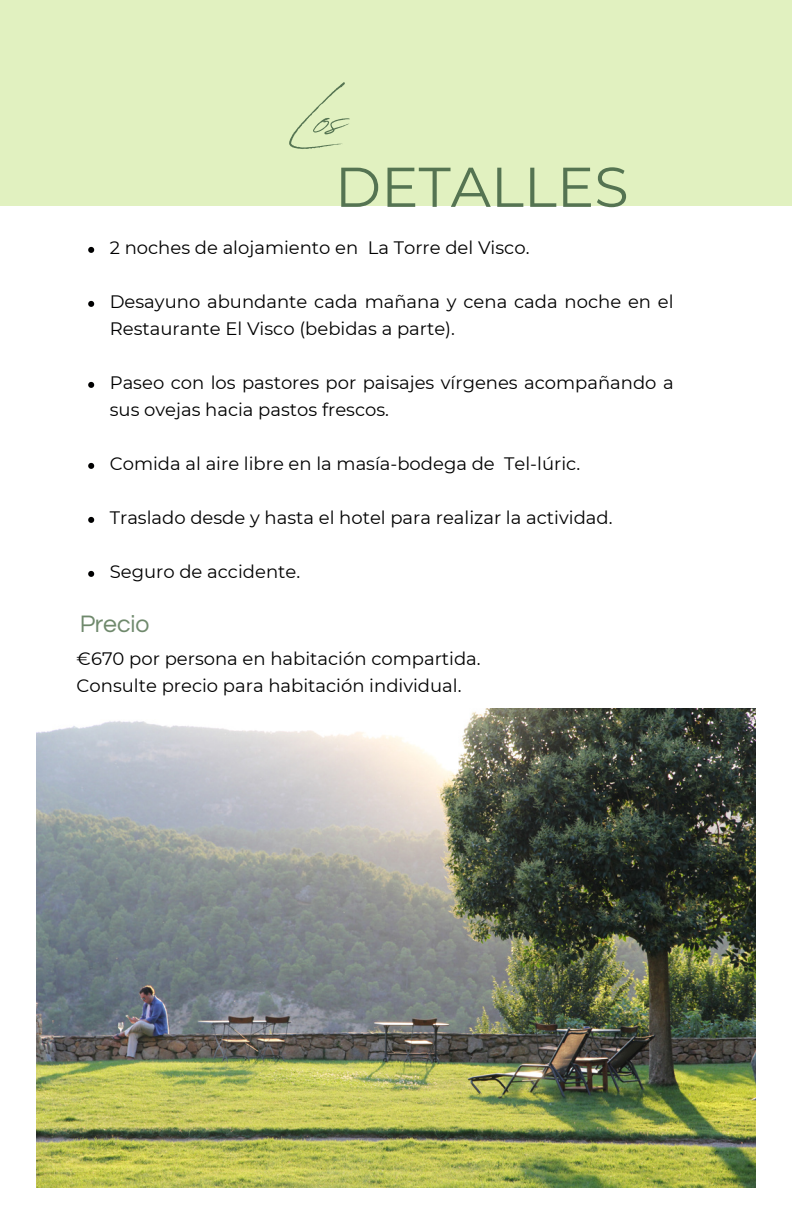
<style>
.page{position:relative;width:792px;height:1224px;background:#fff}
.page>*{position:absolute;margin:0;border:0;box-sizing:border-box;transform-origin:0 0}
.t1{font:81.2px "Revive 80 Signature";color:#557452}
.t2{font:56px "Montserrat";color:#557452}
.t3{font:24.8px "Questrial";color:#557452}
.t4{font:18px/27px "Montserrat";color:#000001}
</style>
<div class="page">
<div style="left:0;top:0;width:792px;height:206px;background:#e1f1c0"></div>
<svg style="left:88px;top:247px;width:6px;height:6px"></svg>
<svg style="left:88px;top:301px;width:6px;height:6px"></svg>
<svg style="left:88px;top:382px;width:6px;height:6px"></svg>
<svg style="left:88px;top:463px;width:6px;height:6px"></svg>
<svg style="left:88px;top:517px;width:6px;height:6px"></svg>
<svg style="left:88px;top:571px;width:6px;height:6px"></svg>
<img style="left:37px;top:709px;width:718px;height:478px">
<p class="t1" style="left:294px;top:56px;width:54px">Los</p>
<p class="t2" style="left:335px;top:153px;width:295px">DETALLES</p>
<p class="t4" style="left:110px;top:234px;width:421px">2 noches de alojamiento en La Torre del Visco.</p>
<p class="t4" style="left:110px;top:288px;width:565px">Desayuno abundante cada mañana y cena cada noche en el<br>Restaurante El Visco (bebidas a parte).</p>
<p class="t4" style="left:110px;top:369px;width:565px">Paseo con los pastores por paisajes vírgenes acompañando a sus ovejas hacia pastos frescos.</p>
<p class="t4" style="left:110px;top:450px;width:386px">Comida al aire libre en la masía-bodega de</p>
<p class="t4" style="left:504px;top:450px;width:77px">Tel-lúric.</p>
<p class="t4" style="left:110px;top:504px;width:504px">Traslado desde y hasta el hotel para realizar la actividad.</p>
<p class="t4" style="left:110px;top:558px;width:192px">Seguro de accidente.</p>
<h3 class="t3" style="left:79px;top:612px;width:72px">Precio</h3>
<p class="t4" style="left:77px;top:645px;width:406px">€670 por persona en habitación compartida.</p>
<p class="t4" style="left:77px;top:672px;width:386px">Consulte precio para habitación individual.</p>
</div>
